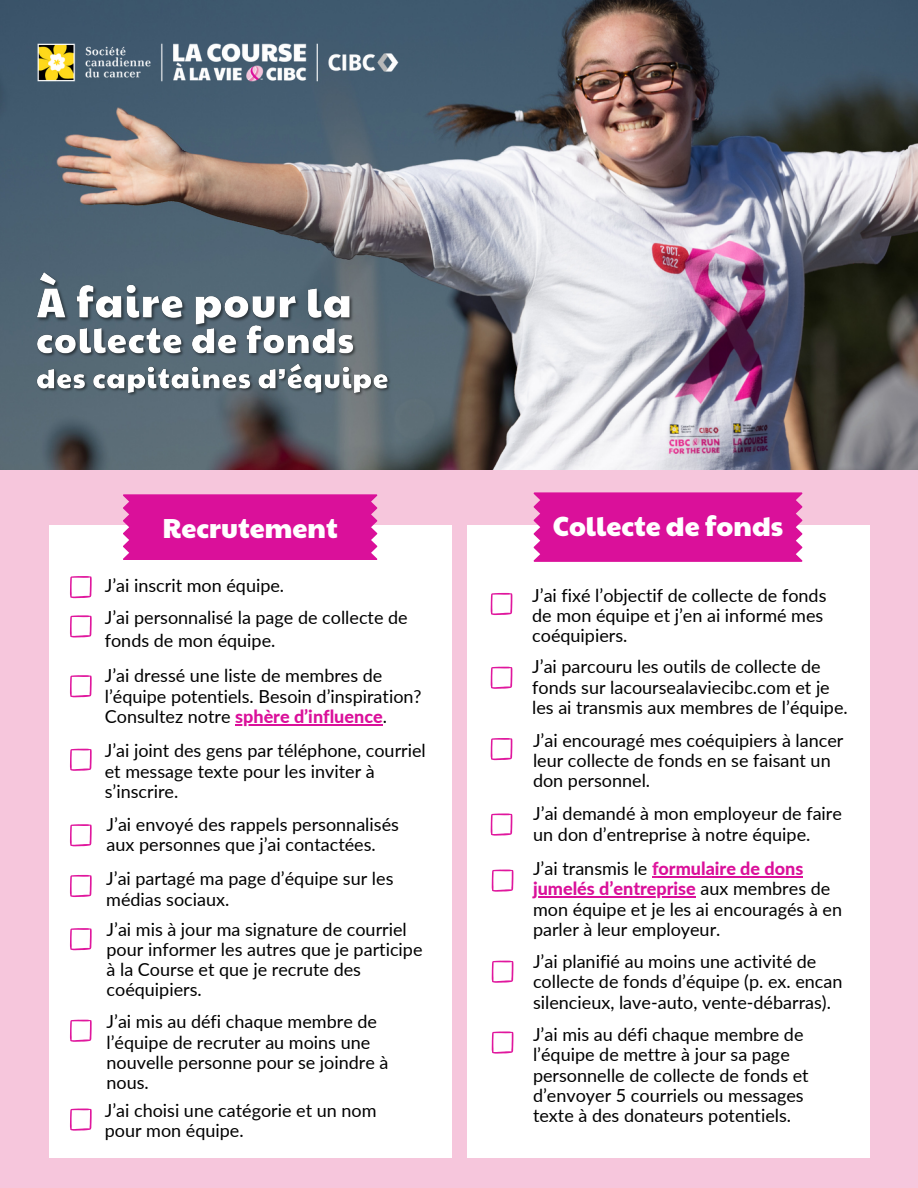
<style>
.page{position:relative;width:918px;height:1188px;background:#f6c6dc}
.page>*{position:absolute;margin:0;border:0;box-sizing:border-box;transform-origin:0 0}
.t1{font:27px "Paytone One";color:#fff}
.t2{font:18px/20.2px "Lato";color:#000}
.t3{font:800 18px "Lato";color:#da109a}
.s1{font-weight:800;color:#da109a}
.s2{font-weight:400;color:#000}
.s3{color:#e0179d}
</style>
<div class="page">
<img style="left:0;top:0;width:918px;height:469px">
<div style="left:49px;top:525px;width:403px;height:633px;background:#fff"></div>
<svg style="left:70px;top:615px;width:22px;height:23px"></svg>
<svg style="left:70px;top:675px;width:22px;height:22px"></svg>
<svg style="left:70px;top:749px;width:22px;height:22px"></svg>
<svg style="left:70px;top:824px;width:22px;height:22px"></svg>
<svg style="left:70px;top:875px;width:22px;height:22px"></svg>
<svg style="left:70px;top:928px;width:22px;height:22px"></svg>
<div style="left:467px;top:525px;width:402px;height:633px;background:#fff"></div>
<svg style="left:491px;top:593px;width:21px;height:22px"></svg>
<svg style="left:491px;top:667px;width:21px;height:22px"></svg>
<svg style="left:491px;top:738px;width:21px;height:22px"></svg>
<svg style="left:491px;top:813px;width:21px;height:23px"></svg>
<svg style="left:492px;top:870px;width:21px;height:22px"></svg>
<svg style="left:492px;top:961px;width:21px;height:22px"></svg>
<svg style="left:70px;top:1020px;width:22px;height:22px"></svg>
<svg style="left:492px;top:1031px;width:21px;height:23px"></svg>
<svg style="left:70px;top:576px;width:22px;height:22px"></svg>
<svg style="left:70px;top:1108px;width:22px;height:23px"></svg>
<img style="left:37px;top:25px;width:379px;height:75px">
<img style="left:33px;top:269px;width:323px;height:63px">
<div style="left:123px;top:494px;width:254px;height:66px;background:#da109a"></div>
<div style="left:534px;top:492px;width:268px;height:70px;background:#da109a"></div>
<hr style="left:235px;top:724px;width:148px;height:1px;background:#da109a">
<hr style="left:659px;top:876px;width:144px;height:1px;background:#da109a">
<hr style="left:533px;top:897px;width:163px;height:1px;background:#da109a">
<img style="left:35px;top:314px;width:360px;height:86px">
<p class="t1" style="left:162px;top:507px;width:177px">Recrutement</p>
<p class="t1" style="left:553px;top:506px;width:232px">Collecte de fonds</p>
<p class="t2" style="left:105px;top:575px;width:181px">J’ai inscrit mon équipe.</p>
<h2 class="t2" style="left:105px;top:606px;width:305px;line-height:22.5px">J’ai personnalisé la page de collecte de fonds de mon équipe.</h2>
<p class="t2" style="left:105px;top:665px;width:318px">J’ai dressé une liste de membres de l’équipe potentiels. Besoin d’inspiration?<br>Consultez notre <span class="s1">sphère d’influence</span>.</p>
<p class="t2" style="left:105px;top:740px;width:323px">J’ai joint des gens par téléphone, courriel et message texte pour les inviter à s’inscrire.</p>
<p class="t2" style="left:107px;top:814px;width:294px">J’ai envoyé des rappels personnalisés aux personnes que j’ai contactées.</p>
<p class="t2" style="left:106px;top:868px;width:289px">J’ai partagé ma page d’équipe sur les médias sociaux.</p>
<p class="t2" style="left:107px;top:918px;width:317px">J’ai mis à jour ma signature de courriel pour informer les autres que je participe à la Course et que je recrute des coéquipiers.</p>
<p class="t2" style="left:107px;top:1011px;width:284px">J’ai mis au défi chaque membre de l’équipe de recruter au moins une nouvelle personne pour se joindre à nous.</p>
<p class="t2" style="left:105px;top:1100px;width:273px">J’ai choisi une catégorie et un nom pour mon équipe.</p>
<p class="t2" style="left:532px;top:584px;width:296px">J’ai fixé l’objectif de collecte de fonds de mon équipe et j’en ai informé mes coéquipiers.</p>
<p class="t2" style="left:532px;top:656px;width:317px">J’ai parcouru les outils de collecte de fonds sur lacoursealaviecibc.com et je les ai transmis aux membres de l’équipe.</p>
<p class="t2" style="left:533px;top:730px;width:312px">J’ai encouragé mes coéquipiers à lancer leur collecte de fonds en se faisant un don personnel.</p>
<p class="t2" style="left:533px;top:803px;width:310px">J’ai demandé à mon employeur de faire un don d’entreprise à notre équipe.</p>
<p class="t3" style="left:533px;top:857px;width:272px"><span class="s2">J’ai transmis le</span> <span class="s3">f</span>ormulaire de dons</p>
<p class="t2" style="left:533px;top:878px;width:311px"><span class="s1">jumelés d’entreprise</span> aux membres de mon équipe et je les ai encouragés à en parler à leur employeur.</p>
<p class="t2" style="left:533px;top:951px;width:311px">J’ai planifié au moins une activité de collecte de fonds d’équipe (p. ex. encan silencieux, lave-auto, vente-débarras).</p>
<p class="t2" style="left:533px;top:1024px;width:277px">J’ai mis au défi chaque membre de l’équipe de mettre à jour sa page personnelle de collecte de fonds et d’envoyer 5 courriels ou messages texte à des donateurs potentiels.</p>
</div>
